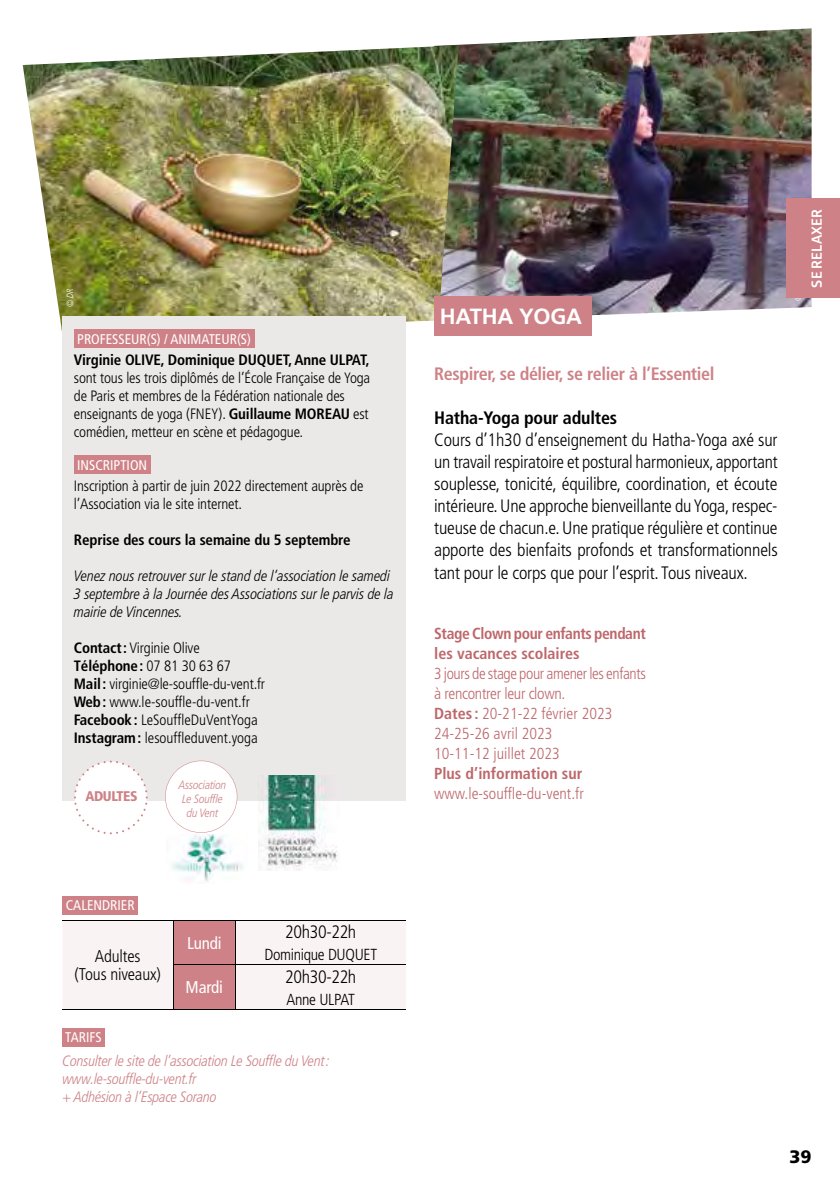
<style>
.page{position:relative;width:840px;height:1191px;background:#fff}
.page>*{position:absolute;margin:0;border:0;box-sizing:border-box;transform-origin:0 0}
.t1{font:700 22px "Frutiger";letter-spacing:-.01em;color:#fff}
.t2{font:300 condensed 18px/22px "Frutiger";letter-spacing:-.01em;color:#000;text-align:justify}
.t3{font:700 condensed 18px "Frutiger";letter-spacing:-.02em;color:#ce8287}
.t4{font:700 condensed 18px "Frutiger";letter-spacing:-.01em;color:#000}
.t5{font:900 18px "Frutiger";color:#000}
.t6{font:300 condensed 17px/18px "Frutiger";letter-spacing:-.01em;color:#000;text-align:center}
.t7{font:condensed 17px "Frutiger";letter-spacing:-.01em;color:#fff}
.t8{font:300 condensed 16px/20px "Frutiger";letter-spacing:-.02em;color:#be676b}
.t9{font:700 condensed 16px/20px "Frutiger";letter-spacing:-.025em;color:#be676b}
.t10{font:300 condensed 16px "Frutiger";color:#be676b}
.t11{font:300 condensed 16px "Frutiger";letter-spacing:-.02em;color:#000}
.t12{font:700 condensed 16px "Frutiger";color:#be676b}
.t13{font:300 condensed 15px/18px "Frutiger";letter-spacing:-.01em;color:#000}
.t14{font:italic 300 condensed 15px/18px "Frutiger LT Pro";letter-spacing:-.01em;color:#000}
.t15{font:italic 300 condensed 15px/18px "Frutiger LT Pro";letter-spacing:-.02em;color:#ce8287}
.t16{font:700 condensed 15px "Frutiger";letter-spacing:-.01em;color:#000}
.t17{font:condensed 14px "Frutiger";color:#fff}
.t18{font:700 14px "Glober";letter-spacing:.01em;color:#fff}
.t19{font:900 condensed 14px "Frutiger";letter-spacing:-.03em;color:#ce8287}
.t20{font:italic 300 condensed 12px/14px "Frutiger LT Pro";letter-spacing:-.02em;color:#ce8287;text-align:center}
.t21{font:italic 300 condensed 9px "Frutiger LT Pro";color:#fff}
.s1{font-weight:700}
</style>
<div class="page">
<img style="left:455px;top:28px;width:356px;height:293px">
<img style="left:23px;top:45px;width:435px;height:289px">
<div style="left:434px;top:296px;width:157px;height:40px;background:#ce8287"></div>
<div style="left:62px;top:896px;width:76px;height:18px;background:#ce8287"></div>
<svg style="left:63px;top:921px;width:342px;height:88px"></svg>
<hr style="left:173px;top:920px;width:1px;height:44px;background:#000">
<hr style="left:235px;top:920px;width:1px;height:44px;background:#000">
<hr style="left:173px;top:965px;width:1px;height:44px;background:#000">
<hr style="left:235px;top:965px;width:1px;height:44px;background:#000">
<hr style="left:235px;top:920px;width:170px;height:1px;background:#000">
<hr style="left:62px;top:920px;width:111px;height:1px;background:#000">
<hr style="left:173px;top:920px;width:62px;height:1px;background:#000">
<hr style="left:173px;top:964px;width:62px;height:1px;background:#000">
<hr style="left:235px;top:964px;width:170px;height:1px;background:#000">
<hr style="left:62px;top:1009px;width:111px;height:1px;background:#000">
<hr style="left:173px;top:1009px;width:62px;height:1px;background:#000">
<hr style="left:235px;top:1009px;width:170px;height:1px;background:#000">
<div style="left:62px;top:316px;width:343px;height:484px;background:#ebe9e8"></div>
<div style="left:74px;top:330px;width:180px;height:18px;background:#ce8287"></div>
<div style="left:74px;top:456px;width:76px;height:18px;background:#ce8287"></div>
<img style="left:172px;top:834px;width:71px;height:48px">
<img style="left:259px;top:775px;width:81px;height:95px">
<svg style="left:74px;top:760px;width:74px;height:74px"></svg>
<svg style="left:165px;top:760px;width:72px;height:73px"></svg>
<div style="left:62px;top:1028px;width:43px;height:18px;background:#ce8287"></div>
<div style="left:785px;top:198px;width:54px;height:100px;background:#ce8287"></div>
<p class="t21" style="left:65px;top:307px;width:20px;rotate:-90deg">© DR</p>
<p class="t17" style="left:77px;top:331px;width:175px">PROFESSEUR(S) / ANIMATEUR(S)</p>
<p class="t16" style="left:74px;top:350px;width:297px">Virginie OLIVE, Dominique DUQUET, Anne ULPAT,</p>
<p class="t13" style="left:74px;top:368px;width:298px">sont tous les trois diplômés de l’École Française de Yoga de Paris et membres de la Fédération nationale des enseignants de yoga (FNEY). <span class="s1">Guillaume MOREAU</span> est comédien, metteur en scène et pédagogue.</p>
<p class="t17" style="left:77px;top:457px;width:71px">INSCRIPTION</p>
<p class="t13" style="left:74px;top:477px;width:291px">Inscription à partir de juin 2022 directement auprès de l’Association via le site internet.</p>
<p class="t16" style="left:74px;top:531px;width:278px">Reprise des cours la semaine du 5 septembre</p>
<p class="t14" style="left:74px;top:567px;width:321px">Venez nous retrouver sur le stand de l’association le samedi<br>3 septembre à la Journée des Associations sur le parvis de la mairie de Vincennes.</p>
<p class="t13" style="left:74px;top:639px;width:192px"><span class="s1">Contact:</span> Virginie Olive<br><span class="s1">Téléphone:</span> 07 81 30 63 67<br><span class="s1">Mail:</span> virginie@le-souffle-du-vent.fr<br><span class="s1">Web:</span> www.le-souffle-du-vent.fr<br><span class="s1">Facebook:</span> LeSouffleDuVentYoga<br><span class="s1">Instagram:</span> lesouffleduvent.yoga</p>
<p class="t19" style="left:85px;top:788px;width:54px">ADULTES</p>
<p class="t20" style="left:179px;top:778px;width:49px">Association<br>Le Souffle du Vent</p>
<p class="t17" style="left:66px;top:897px;width:70px">CALENDRIER</p>
<p class="t6" style="left:74px;top:947px;width:88px">Adultes<br>(Tous niveaux)</p>
<p class="t7" style="left:187px;top:933px;width:36px">Lundi</p>
<p class="t7" style="left:185px;top:977px;width:39px">Mardi</p>
<p class="t2" style="left:285px;top:921px;width:72px">20h30-22h</p>
<p class="t11" style="left:264px;top:945px;width:114px">Dominique DUQUET</p>
<p class="t2" style="left:285px;top:965px;width:72px">20h30-22h</p>
<p class="t11" style="left:286px;top:990px;width:70px">Anne ULPAT</p>
<p class="t17" style="left:65px;top:1029px;width:38px">TARIFS</p>
<p class="t15" style="left:62px;top:1052px;width:268px">Consulter le site de l’association Le Souffle du Vent: www.le-souffle-du-vent.fr<br>+ Adhésion à l’Espace Sorano</p>
<h1 class="t1" style="left:439px;top:303px;width:143px">HATHA YOGA</h1>
<p class="t3" style="left:434px;top:363px;width:282px">Respirer, se délier, se relier à l’Essentiel</p>
<p class="t4" style="left:434px;top:407px;width:184px">Hatha-Yoga pour adultes</p>
<p class="t2" style="left:434px;top:429px;width:345px">Cours d’1h30 d’enseignement du Hatha-Yoga axé sur un travail respiratoire et postural harmonieux, apportant souplesse, tonicité, équilibre, coordination, et écoute intérieure. Une approche bienveillante du Yoga, respec&shy;tueuse de chacun.e. Une pratique régulière et continue apporte des bienfaits profonds et transformationnels tant pour le corps que pour l’esprit. Tous niveaux.</p>
<p class="t9" style="left:434px;top:623px;width:213px">Stage Clown pour enfants pendant les vacances scolaires</p>
<p class="t8" style="left:434px;top:663px;width:213px">3 jours de stage pour amener les enfants à rencontrer leur clown.<br><span class="s1">Dates :</span> 20-21-22 février 2023<br>24-25-26 avril 2023<br>10-11-12 juillet 2023</p>
<p class="t12" style="left:434px;top:764px;width:149px">Plus d’information sur</p>
<p class="t10" style="left:434px;top:784px;width:151px">www.le-souffle-du-vent.fr</p>
<p class="t18" style="left:806px;top:288px;width:80px;rotate:-90deg">SE RELAXER</p>
<p class="t5" style="left:789px;top:1145px;width:24px">39</p>
</div>
